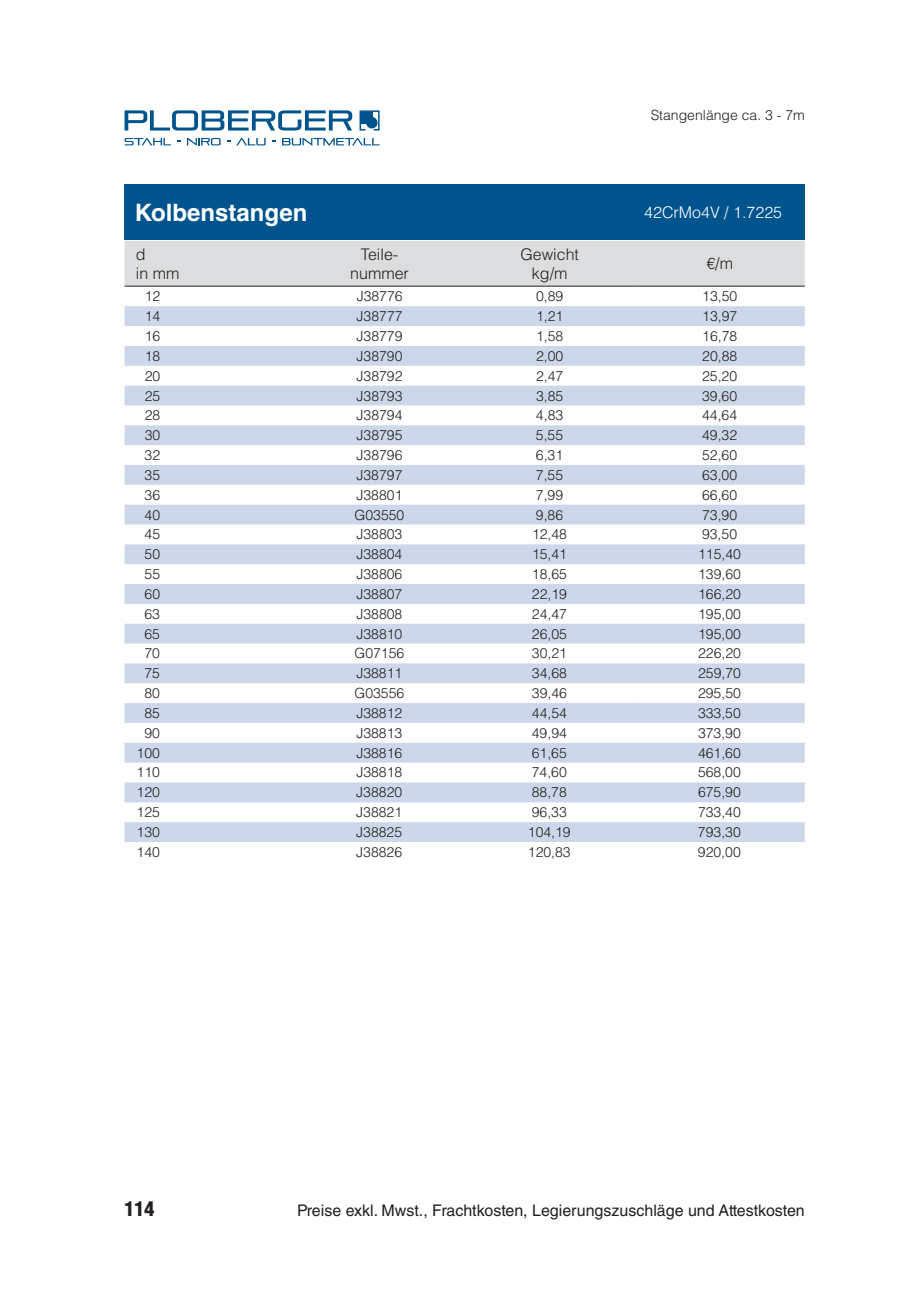
<style>
.page{position:relative;width:918px;height:1298px;background:#fff}
.page>*{position:absolute;margin:0;border:0;box-sizing:border-box;transform-origin:0 0}
.t1{font:700 24px "Helvetica LT Pro";color:#fff}
.t2{font:900 condensed 20px "Helvetica LT Std";color:#231f20}
.t3{font:16px "Helvetica LT Std";color:#231f20}
.t4{font:300 16px/19.2px "Helvetica LT Std";color:#231f20;text-align:center}
.t5{font:300 16px "Helvetica LT Pro";color:#fff}
.t6{font:300 14px "Helvetica LT Pro";color:#231f20}
</style>
<div class="page">
<div style="left:125px;top:184px;width:680px;height:57px;background:#00548e"></div>
<div style="left:125px;top:241px;width:680px;height:45px;background:#dcdddf"></div>
<svg style="left:125px;top:306px;width:680px;height:536px;fill:#d4deec"></svg>
<hr style="left:125px;top:286px;width:510px;height:1px;background:#231f20">
<hr style="left:635px;top:286px;width:170px;height:1px;background:#231f20">
<svg style="left:125px;top:110px;width:227px;height:21px"></svg>
<svg style="left:360px;top:110px;width:20px;height:21px"></svg>
<div style="left:362px;top:112px;width:11px;height:12px;background:#00548e"></div>
<div style="left:366px;top:117px;width:12px;height:11px;background:#00548e;border-radius:50%"></div>
<svg style="left:125px;top:138px;width:46px;height:7px"></svg>
<svg style="left:187px;top:138px;width:34px;height:7px"></svg>
<svg style="left:227px;top:138px;width:39px;height:7px"></svg>
<svg style="left:282px;top:138px;width:98px;height:7px"></svg>
<p class="t6" style="left:651px;top:110px;width:156px">Stangenlänge ca. 3 - 7m</p>
<h1 class="t1" style="left:135px;top:204px;width:174px">Kolbenstangen</h1>
<p class="t5" style="left:644px;top:206px;width:139px">42CrMo4V / 1.7225</p>
<p class="t4" style="left:136px;top:246px;width:45px;text-align:left">d<br>in mm</p>
<p class="t4" style="left:350px;top:246px;width:60px">Teile&shy;nummer</p>
<p class="t4" style="left:520px;top:246px;width:60px">Gewicht kg/m</p>
<p class="t4" style="left:706px;top:255px;width:28px">€/m</p>
<p class="t6" style="left:145px;top:290px;width:17px">12</p>
<p class="t6" style="left:357px;top:290px;width:47px">J38776</p>
<p class="t6" style="left:536px;top:290px;width:29px">0,89</p>
<p class="t6" style="left:702px;top:290px;width:37px">13,50</p>
<p class="t6" style="left:145px;top:310px;width:17px">14</p>
<p class="t6" style="left:357px;top:310px;width:47px">J38777</p>
<p class="t6" style="left:536px;top:310px;width:29px">1,21</p>
<p class="t6" style="left:702px;top:310px;width:37px">13,97</p>
<p class="t6" style="left:145px;top:330px;width:17px">16</p>
<p class="t6" style="left:357px;top:330px;width:47px">J38779</p>
<p class="t6" style="left:536px;top:330px;width:29px">1,58</p>
<p class="t6" style="left:702px;top:330px;width:37px">16,78</p>
<p class="t6" style="left:145px;top:350px;width:17px">18</p>
<p class="t6" style="left:357px;top:350px;width:47px">J38790</p>
<p class="t6" style="left:536px;top:350px;width:29px">2,00</p>
<p class="t6" style="left:702px;top:350px;width:37px">20,88</p>
<p class="t6" style="left:145px;top:370px;width:17px">20</p>
<p class="t6" style="left:357px;top:370px;width:47px">J38792</p>
<p class="t6" style="left:536px;top:370px;width:29px">2,47</p>
<p class="t6" style="left:702px;top:370px;width:37px">25,20</p>
<p class="t6" style="left:145px;top:390px;width:17px">25</p>
<p class="t6" style="left:357px;top:390px;width:47px">J38793</p>
<p class="t6" style="left:536px;top:390px;width:29px">3,85</p>
<p class="t6" style="left:702px;top:390px;width:37px">39,60</p>
<p class="t6" style="left:145px;top:410px;width:17px">28</p>
<p class="t6" style="left:357px;top:410px;width:47px">J38794</p>
<p class="t6" style="left:536px;top:410px;width:29px">4,83</p>
<p class="t6" style="left:702px;top:410px;width:37px">44,64</p>
<p class="t6" style="left:145px;top:429px;width:17px">30</p>
<p class="t6" style="left:357px;top:429px;width:47px">J38795</p>
<p class="t6" style="left:536px;top:429px;width:29px">5,55</p>
<p class="t6" style="left:702px;top:429px;width:37px">49,32</p>
<p class="t6" style="left:145px;top:449px;width:17px">32</p>
<p class="t6" style="left:357px;top:449px;width:47px">J38796</p>
<p class="t6" style="left:536px;top:449px;width:29px">6,31</p>
<p class="t6" style="left:702px;top:449px;width:37px">52,60</p>
<p class="t6" style="left:145px;top:469px;width:17px">35</p>
<p class="t6" style="left:357px;top:469px;width:47px">J38797</p>
<p class="t6" style="left:536px;top:469px;width:29px">7,55</p>
<p class="t6" style="left:702px;top:469px;width:37px">63,00</p>
<p class="t6" style="left:145px;top:489px;width:17px">36</p>
<p class="t6" style="left:357px;top:489px;width:47px">J38801</p>
<p class="t6" style="left:536px;top:489px;width:29px">7,99</p>
<p class="t6" style="left:702px;top:489px;width:37px">66,60</p>
<p class="t6" style="left:145px;top:509px;width:17px">40</p>
<p class="t6" style="left:355px;top:509px;width:51px">G03550</p>
<p class="t6" style="left:536px;top:509px;width:29px">9,86</p>
<p class="t6" style="left:702px;top:509px;width:37px">73,90</p>
<p class="t6" style="left:145px;top:529px;width:17px">45</p>
<p class="t6" style="left:357px;top:529px;width:47px">J38803</p>
<p class="t6" style="left:532px;top:529px;width:37px">12,48</p>
<p class="t6" style="left:702px;top:529px;width:37px">93,50</p>
<p class="t6" style="left:145px;top:548px;width:17px">50</p>
<p class="t6" style="left:356px;top:548px;width:47px">J38804</p>
<p class="t6" style="left:532px;top:548px;width:37px">15,41</p>
<p class="t6" style="left:698px;top:548px;width:44px">115,40</p>
<p class="t6" style="left:145px;top:568px;width:17px">55</p>
<p class="t6" style="left:356px;top:568px;width:47px">J38806</p>
<p class="t6" style="left:532px;top:568px;width:37px">18,65</p>
<p class="t6" style="left:698px;top:568px;width:44px">139,60</p>
<p class="t6" style="left:145px;top:588px;width:17px">60</p>
<p class="t6" style="left:356px;top:588px;width:47px">J38807</p>
<p class="t6" style="left:532px;top:588px;width:37px">22,19</p>
<p class="t6" style="left:698px;top:588px;width:44px">166,20</p>
<p class="t6" style="left:145px;top:608px;width:17px">63</p>
<p class="t6" style="left:356px;top:608px;width:47px">J38808</p>
<p class="t6" style="left:532px;top:608px;width:37px">24,47</p>
<p class="t6" style="left:698px;top:608px;width:44px">195,00</p>
<p class="t6" style="left:145px;top:628px;width:17px">65</p>
<p class="t6" style="left:356px;top:628px;width:47px">J38810</p>
<p class="t6" style="left:532px;top:628px;width:37px">26,05</p>
<p class="t6" style="left:698px;top:628px;width:44px">195,00</p>
<p class="t6" style="left:145px;top:648px;width:17px">70</p>
<p class="t6" style="left:354px;top:648px;width:51px">G07156</p>
<p class="t6" style="left:532px;top:648px;width:37px">30,21</p>
<p class="t6" style="left:698px;top:648px;width:44px">226,20</p>
<p class="t6" style="left:145px;top:667px;width:17px">75</p>
<p class="t6" style="left:356px;top:667px;width:47px">J38811</p>
<p class="t6" style="left:532px;top:667px;width:37px">34,68</p>
<p class="t6" style="left:698px;top:667px;width:44px">259,70</p>
<p class="t6" style="left:144px;top:687px;width:17px">80</p>
<p class="t6" style="left:354px;top:687px;width:51px">G03556</p>
<p class="t6" style="left:532px;top:687px;width:37px">39,46</p>
<p class="t6" style="left:698px;top:687px;width:44px">295,50</p>
<p class="t6" style="left:144px;top:707px;width:17px">85</p>
<p class="t6" style="left:356px;top:707px;width:47px">J38812</p>
<p class="t6" style="left:532px;top:707px;width:37px">44,54</p>
<p class="t6" style="left:698px;top:707px;width:44px">333,50</p>
<p class="t6" style="left:144px;top:727px;width:17px">90</p>
<p class="t6" style="left:356px;top:727px;width:47px">J38813</p>
<p class="t6" style="left:532px;top:727px;width:37px">49,94</p>
<p class="t6" style="left:698px;top:727px;width:44px">373,90</p>
<p class="t6" style="left:137px;top:747px;width:25px">100</p>
<p class="t6" style="left:356px;top:747px;width:47px">J38816</p>
<p class="t6" style="left:532px;top:747px;width:37px">61,65</p>
<p class="t6" style="left:698px;top:747px;width:44px">461,60</p>
<p class="t6" style="left:137px;top:767px;width:25px">110</p>
<p class="t6" style="left:356px;top:767px;width:47px">J38818</p>
<p class="t6" style="left:532px;top:767px;width:37px">74,60</p>
<p class="t6" style="left:698px;top:767px;width:44px">568,00</p>
<p class="t6" style="left:137px;top:786px;width:25px">120</p>
<p class="t6" style="left:356px;top:786px;width:47px">J38820</p>
<p class="t6" style="left:532px;top:786px;width:37px">88,78</p>
<p class="t6" style="left:698px;top:786px;width:44px">675,90</p>
<p class="t6" style="left:137px;top:806px;width:25px">125</p>
<p class="t6" style="left:356px;top:806px;width:47px">J38821</p>
<p class="t6" style="left:532px;top:806px;width:37px">96,33</p>
<p class="t6" style="left:698px;top:806px;width:44px">733,40</p>
<p class="t6" style="left:137px;top:826px;width:25px">130</p>
<p class="t6" style="left:356px;top:826px;width:47px">J38825</p>
<p class="t6" style="left:528px;top:826px;width:44px">104,19</p>
<p class="t6" style="left:698px;top:826px;width:44px">793,30</p>
<p class="t6" style="left:137px;top:846px;width:25px">140</p>
<p class="t6" style="left:356px;top:846px;width:47px">J38826</p>
<p class="t6" style="left:528px;top:846px;width:44px">120,83</p>
<p class="t6" style="left:698px;top:846px;width:44px">920,00</p>
<h2 class="t2" style="left:125px;top:1197px;width:31px">114</h2>
<p class="t3" style="left:297px;top:1204px;width:509px">Preise exkl. Mwst., Frachtkosten, Legierungszuschläge und Attestkosten</p>
</div>
